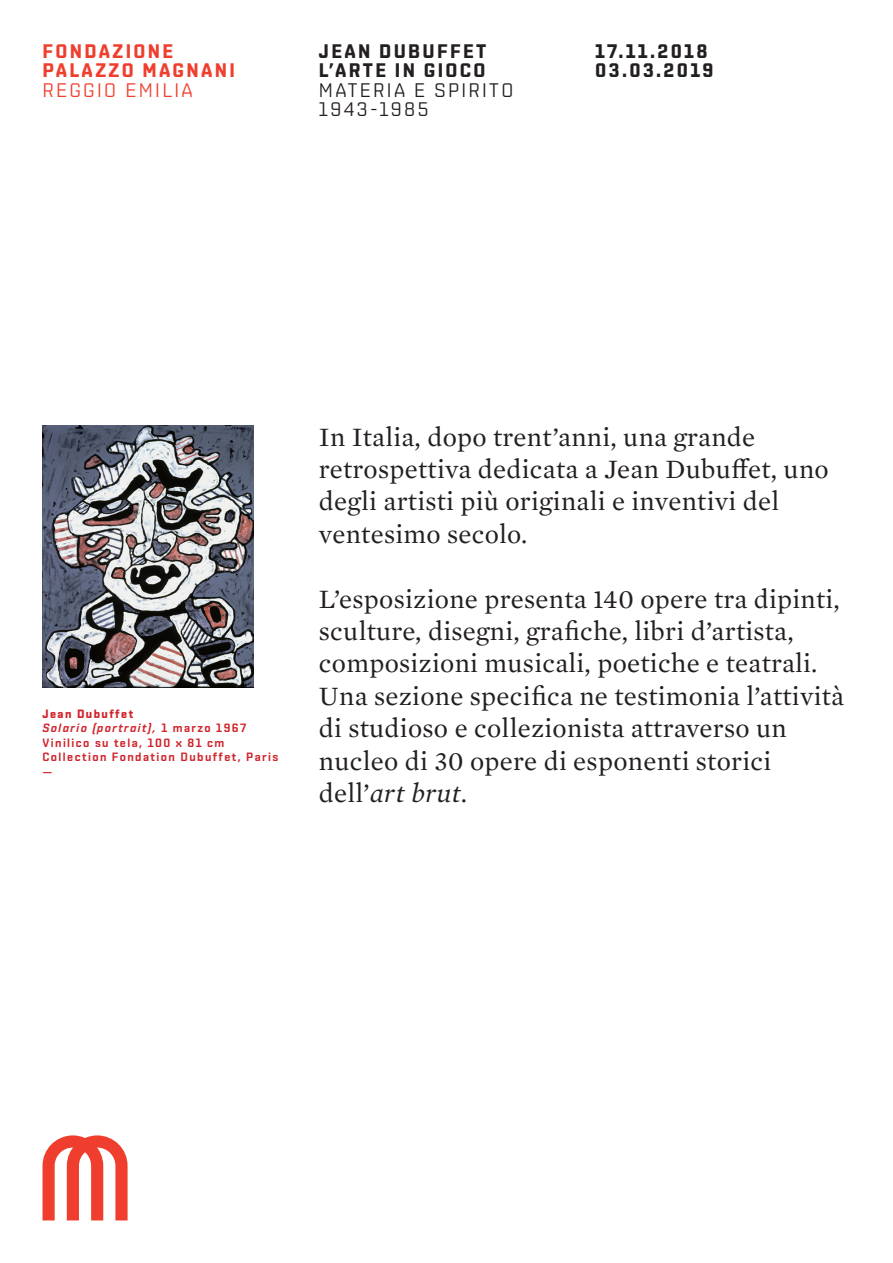
<style>
.page{position:relative;width:893px;height:1263px;background:#fff}
.page>*{position:absolute;margin:0;border:0;box-sizing:border-box;transform-origin:0 0}
.t1{font:27px/32.4px "Mercury Text G1";letter-spacing:.01em;color:#231f20}
.t2{font:19.5px/19.5px "Shentox Regular 14";letter-spacing:.12em;color:#231f20}
.t3{font:19.5px "Shentox Regular 8";letter-spacing:.12em;color:#231f20}
.t4{font:19.5px "Shentox Regular 8";letter-spacing:.12em;color:#ef3e2e}
.t5{font:19.5px "Shentox Regular 14";letter-spacing:.12em;color:#ef3e2e}
.t6{font:12px "Shentox Regular 4";letter-spacing:.12em;color:#d1232a}
.t7{font:12px "Shentox Regular 3";letter-spacing:.12em;color:#d1232a}
.t8{font:12px "Shentox Regular 8";letter-spacing:.12em;color:#d1232a}
.s1{font-family:"Shentox Regular 8"}
.s2{font-family:"Shentox Regular 4"}
.s3{font-style:italic}
</style>
<div class="page">
<svg style="left:43px;top:1135px;width:85px;height:85px"></svg>
<img style="left:43px;top:425px;width:211px;height:263px">
<p class="t4" style="left:43px;top:39px;width:132px">FONDAZIONE</p>
<p class="t4" style="left:43px;top:59px;width:194px">PALAZZO MAGNANI</p>
<p class="t5" style="left:43px;top:79px;width:152px">REGGIO EMILIA</p>
<p class="t3" style="left:319px;top:39px;width:169px">JEAN DUBUFFET</p>
<p class="t2" style="left:319px;top:60px;width:196px"><span class="s1">L’ARTE IN GIOCO<br></span>MATERIA E SPIRITO<br>1943-1985</p>
<p class="t3" style="left:595px;top:39px;width:114px">17.11.2018</p>
<p class="t3" style="left:595px;top:59px;width:120px">03.03.2019</p>
<p class="t8" style="left:43px;top:707px;width:92px">Jean Dubuffet</p>
<p class="t7" style="left:43px;top:721px;width:205px">Solario (portrait), <span class="s2">1 marzo 1967</span></p>
<p class="t6" style="left:43px;top:736px;width:183px">Vinilico su tela, 100 x 81 cm</p>
<p class="t6" style="left:43px;top:750px;width:237px">Collection Fondation Dubuffet, Paris</p>
<p class="t6" style="left:43px;top:764px;width:11px">—</p>
<p class="t1" style="left:319px;top:419px;width:511px">In Italia, dopo trent’anni, una grande retrospettiva dedicata a Jean Dubuffet, uno degli artisti più originali e inventivi del ventesimo secolo.</p>
<p class="t1" style="left:319px;top:581px;width:522px">L’esposizione presenta 140 opere tra dipinti, sculture, disegni, grafiche, libri d’artista, composizioni musicali, poetiche e teatrali.</p>
<p class="t1" style="left:319px;top:678px;width:527px">Una sezione specifica ne testimonia l’attività di studioso e collezionista attraverso un nucleo di 30 opere di esponenti storici dell’<span class="s3">art brut.</span></p>
</div>
